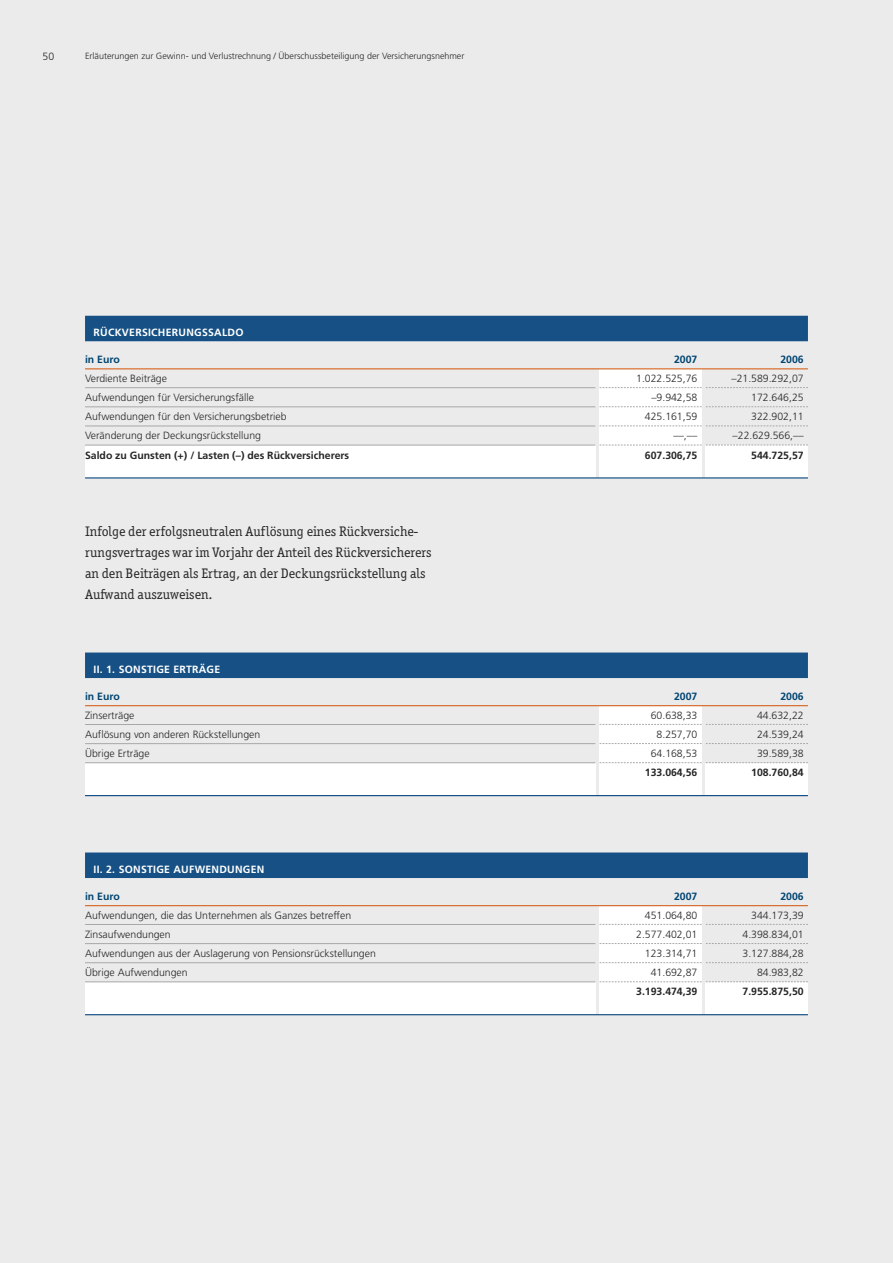
<style>
.page{position:relative;width:893px;height:1263px;background:#ecebec}
.page>*{position:absolute;margin:0;border:0;box-sizing:border-box;transform-origin:0 0}
.t1{font:13.8px/21px "Officina Ser ITC";color:#272627}
.t2{font:300 10.5px "Frutiger LT";color:#272627}
.t3{font:700 10.5px "Frutiger LT";color:#272627}
.t4{font:700 10.5px "Frutiger LT";letter-spacing:.025em;color:#fff}
.t5{font:700 10.5px "Frutiger LT";color:#004571}
.t6{font:300 9px "Frutiger LT";color:#272627}
</style>
<div class="page">
<div style="left:600px;top:369px;width:102px;height:109px;background:#fff"></div>
<div style="left:706px;top:445px;width:102px;height:33px;background:#fff"></div>
<div style="left:85px;top:445px;width:510px;height:33px;background:#fff"></div>
<div style="left:600px;top:906px;width:102px;height:108px;background:#fff"></div>
<div style="left:706px;top:982px;width:102px;height:33px;background:#fff"></div>
<div style="left:85px;top:982px;width:510px;height:33px;background:#fff"></div>
<div style="left:600px;top:706px;width:102px;height:90px;background:#fff"></div>
<div style="left:706px;top:763px;width:102px;height:32px;background:#fff"></div>
<div style="left:85px;top:763px;width:510px;height:33px;background:#fff"></div>
<div style="left:85px;top:316px;width:723px;height:25px;background:#165084"></div>
<hr style="left:85px;top:368px;width:723px;height:1px;background:#d76c2c">
<hr style="left:85px;top:387px;width:510px;height:1px;background:#a9a8a9">
<hr style="left:85px;top:406px;width:510px;height:1px;background:#a9a8a9">
<hr style="left:85px;top:426px;width:510px;height:1px;background:#a9a8a9">
<hr style="left:85px;top:445px;width:510px;height:1px;background:#a9a8a9">
<hr style="left:85px;top:477px;width:723px;height:1px;background:#165084">
<svg style="left:600px;top:387px;width:208px;height:1px"></svg>
<svg style="left:600px;top:406px;width:208px;height:1px"></svg>
<svg style="left:600px;top:426px;width:208px;height:1px"></svg>
<svg style="left:600px;top:445px;width:208px;height:1px"></svg>
<svg style="left:600px;top:724px;width:208px;height:1px"></svg>
<svg style="left:600px;top:743px;width:208px;height:1px"></svg>
<svg style="left:600px;top:762px;width:208px;height:1px"></svg>
<svg style="left:600px;top:924px;width:208px;height:1px"></svg>
<svg style="left:600px;top:943px;width:208px;height:1px"></svg>
<svg style="left:600px;top:962px;width:208px;height:1px"></svg>
<svg style="left:600px;top:981px;width:208px;height:1px"></svg>
<div style="left:85px;top:652px;width:723px;height:26px;background:#165084"></div>
<hr style="left:85px;top:705px;width:723px;height:1px;background:#d76c2c">
<hr style="left:85px;top:724px;width:510px;height:1px;background:#a9a8a9">
<hr style="left:85px;top:743px;width:510px;height:1px;background:#a9a8a9">
<hr style="left:85px;top:762px;width:510px;height:1px;background:#a9a8a9">
<hr style="left:85px;top:795px;width:723px;height:1px;background:#165084">
<div style="left:85px;top:852px;width:723px;height:26px;background:#165084"></div>
<hr style="left:85px;top:905px;width:723px;height:1px;background:#d76c2c">
<hr style="left:85px;top:924px;width:510px;height:1px;background:#a9a8a9">
<hr style="left:85px;top:943px;width:510px;height:1px;background:#a9a8a9">
<hr style="left:85px;top:962px;width:510px;height:1px;background:#a9a8a9">
<hr style="left:85px;top:981px;width:510px;height:1px;background:#a9a8a9">
<hr style="left:85px;top:1014px;width:723px;height:1px;background:#165084">
<p class="t2" style="left:43px;top:53px;width:13px">50</p>
<p class="t6" style="left:85px;top:53px;width:381px">Erläuterungen zur Gewinn- und Verlustrechnung / Überschussbeteiligung der Versicherungsnehmer</p>
<p class="t4" style="left:94px;top:328px;width:152px">RÜCKVERSICHERUNGSSALDO</p>
<p class="t5" style="left:85px;top:355px;width:36px">in Euro</p>
<p class="t5" style="left:674px;top:355px;width:25px">2007</p>
<p class="t5" style="left:780px;top:355px;width:25px">2006</p>
<p class="t2" style="left:85px;top:374px;width:83px">Verdiente Beiträge</p>
<p class="t2" style="left:636px;top:374px;width:63px">1.022.525,76</p>
<p class="t2" style="left:731px;top:374px;width:74px">–21.589.292,07</p>
<p class="t2" style="left:85px;top:393px;width:170px">Aufwendungen für Versicherungsfälle</p>
<p class="t2" style="left:651px;top:393px;width:48px">–9.942,58</p>
<p class="t2" style="left:751px;top:393px;width:54px">172.646,25</p>
<p class="t2" style="left:85px;top:412px;width:203px">Aufwendungen für den Versicherungsbetrieb</p>
<p class="t2" style="left:645px;top:412px;width:54px">425.161,59</p>
<p class="t2" style="left:751px;top:412px;width:54px">322.902,11</p>
<p class="t2" style="left:85px;top:432px;width:178px">Veränderung der Deckungsrückstellung</p>
<p class="t2" style="left:673px;top:432px;width:25px">––,––</p>
<p class="t2" style="left:733px;top:432px;width:73px">–22.629.566,––</p>
<p class="t3" style="left:85px;top:451px;width:266px">Saldo zu Gunsten (+) / Lasten (–) des Rückversicherers</p>
<p class="t3" style="left:645px;top:451px;width:54px">607.306,75</p>
<p class="t3" style="left:751px;top:451px;width:54px">544.725,57</p>
<h1 class="t1" style="left:85px;top:520px;width:348px">Infolge der erfolgsneutralen Auflösung eines Rückversiche&shy;rungsvertrages war im Vorjahr der Anteil des Rückversicherers an den Beiträgen als Ertrag, an der Deckungsrückstellung als Aufwand auszuweisen.</h1>
<p class="t4" style="left:94px;top:665px;width:128px">II. 1. SONSTIGE ERTRÄGE</p>
<p class="t5" style="left:85px;top:692px;width:36px">in Euro</p>
<p class="t5" style="left:674px;top:692px;width:25px">2007</p>
<p class="t5" style="left:780px;top:692px;width:25px">2006</p>
<p class="t2" style="left:85px;top:711px;width:51px">Zinserträge</p>
<p class="t2" style="left:651px;top:711px;width:48px">60.638,33</p>
<p class="t2" style="left:757px;top:711px;width:48px">44.632,22</p>
<p class="t2" style="left:85px;top:730px;width:177px">Auflösung von anderen Rückstellungen</p>
<p class="t2" style="left:657px;top:730px;width:42px">8.257,70</p>
<p class="t2" style="left:757px;top:730px;width:48px">24.539,24</p>
<p class="t2" style="left:85px;top:749px;width:66px">Übrige Erträge</p>
<p class="t2" style="left:651px;top:749px;width:48px">64.168,53</p>
<p class="t2" style="left:757px;top:749px;width:48px">39.589,38</p>
<p class="t3" style="left:645px;top:768px;width:54px">133.064,56</p>
<p class="t3" style="left:751px;top:768px;width:54px">108.760,84</p>
<p class="t4" style="left:94px;top:865px;width:172px">II. 2. SONSTIGE AUFWENDUNGEN</p>
<p class="t5" style="left:85px;top:892px;width:36px">in Euro</p>
<p class="t5" style="left:674px;top:892px;width:25px">2007</p>
<p class="t5" style="left:780px;top:892px;width:25px">2006</p>
<p class="t2" style="left:85px;top:911px;width:268px">Aufwendungen, die das Unternehmen als Ganzes betreffen</p>
<p class="t2" style="left:645px;top:911px;width:54px">451.064,80</p>
<p class="t2" style="left:751px;top:911px;width:54px">344.173,39</p>
<p class="t2" style="left:85px;top:930px;width:87px">Zinsaufwendungen</p>
<p class="t2" style="left:636px;top:930px;width:63px">2.577.402,01</p>
<p class="t2" style="left:742px;top:930px;width:63px">4.398.834,01</p>
<p class="t2" style="left:85px;top:949px;width:292px">Aufwendungen aus der Auslagerung von Pensionsrückstellungen</p>
<p class="t2" style="left:645px;top:949px;width:54px">123.314,71</p>
<p class="t2" style="left:742px;top:949px;width:63px">3.127.884,28</p>
<p class="t2" style="left:85px;top:968px;width:104px">Übrige Aufwendungen</p>
<p class="t2" style="left:651px;top:968px;width:48px">41.692,87</p>
<p class="t2" style="left:757px;top:968px;width:48px">84.983,82</p>
<p class="t3" style="left:636px;top:987px;width:63px">3.193.474,39</p>
<p class="t3" style="left:742px;top:987px;width:63px">7.955.875,50</p>
</div>
